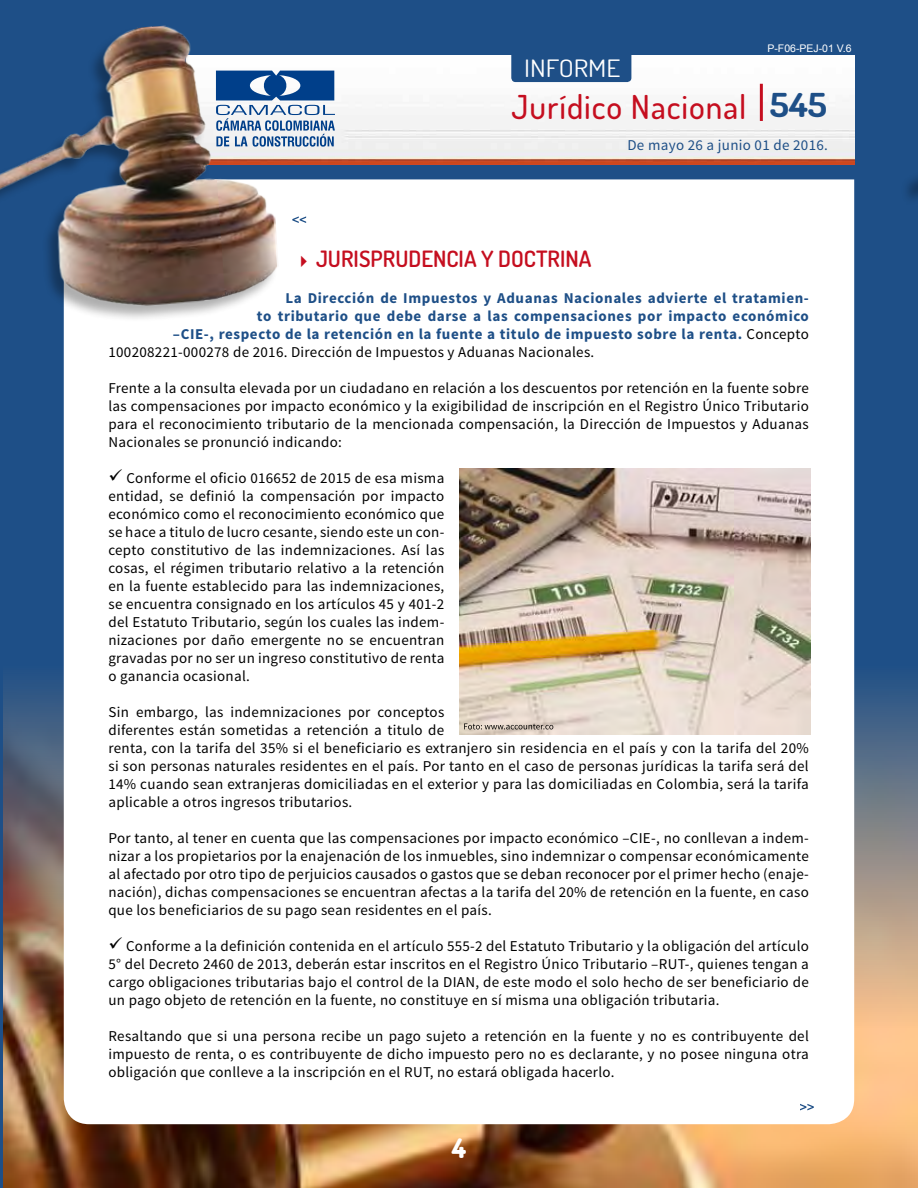
<style>
.page{position:relative;width:918px;height:1188px;background:#1e4f87}
.page>*{position:absolute;margin:0;border:0;box-sizing:border-box;transform-origin:0 0}
.t1{font:500 33px "Dosis";letter-spacing:.03em;color:#c50e1f}
.t2{font:800 27px "Dosis";color:#fff}
.t3{font:24px "Dosis";color:#fff;scale:1.14 1}
.t4{font:600 22.5px "Dosis";color:#c50e1f}
.t5{font:15px/18px "Source Sans Pro";letter-spacing:.02em;color:#000;text-align:justify}
.t6{font:700 15px "Source Sans Pro";letter-spacing:.04em;color:#1e4f87}
.t7{font:15px "Source Sans Pro";letter-spacing:.02em;color:#1e4f87}
.t8{font:10.5px "Arial";color:#fff}
.s1{font-weight:700;color:#1e4f87}
.s2{font-weight:400;color:#000}
</style>
<div class="page">
<img style="left:4px;top:665px;width:914px;height:523px">
<div style="left:64px;top:179px;width:790px;height:945px;background:#fff"></div>
<img style="left:281px;top:55px;width:573px;height:109px">
<div style="left:511px;top:37px;width:120px;height:45px;background:#1e4f87;border-radius:4px"></div>
<div style="left:0;top:26px;width:278px;height:297px;background:#000;opacity:.32"></div>
<img style="left:0;top:25px;width:281px;height:291px">
<svg style="left:216px;top:71px;width:119px;height:76px;background:#7998be"></svg>
<hr style="left:760px;top:84px;width:3px;height:37px;background:#c50e1f">
<svg style="left:292px;top:216px;width:14px;height:7px"></svg>
<img style="left:459px;top:468px;width:351px;height:266px">
<svg style="left:464px;top:723px;width:89px;height:6px"></svg>
<svg style="left:800px;top:1104px;width:14px;height:6px"></svg>
<h3 class="t3" style="left:524px;top:53px;width:86px">INFORME</h3>
<p class="t8" style="left:767px;top:42px;width:86px">P-F06-PEJ-01 V.6</p>
<h1 class="t1" style="left:512px;top:85px;width:317px">Jurídico Nacional <span class="s1">545</span></h1>
<p class="t7" style="left:627px;top:136px;width:202px">De mayo 26 a junio 01 de 2016.</p>
<h3 class="t4" style="left:294px;top:244px;width:299px">✔ JURISPRUDENCIA Y DOCTRINA</h3>
<p class="t6" style="left:285px;top:288px;width:525px">La Dirección de Impuestos y Aduanas Nacionales advierte el tratamien-</p>
<p class="t6" style="left:257px;top:306px;width:554px">to tributario que debe darse a las compensaciones por impacto económico</p>
<p class="t6" style="left:173px;top:324px;width:637px">–CIE-, respecto de la retención en la fuente a titulo de impuesto sobre la renta. <span class="s2">Concepto</span></p>
<p class="t5" style="left:108px;top:343px;width:487px">100208221-000278 de 2016. Dirección de Impuestos y Aduanas Nacionales.</p>
<p class="t5" style="left:108px;top:379px;width:702px">Frente a la consulta elevada por un ciudadano en relación a los descuentos por retención en la fuente sobre las compensaciones por impacto económico y la exigibilidad de inscripción en el Registro Único Tributario para el reconocimiento tributario de la mencionada compensación, la Dirección de Impuestos y Aduanas Nacionales se pronunció indicando:</p>
<p class="t5" style="left:108px;top:469px;width:337px">✓ Conforme el oficio 016652 de 2015 de esa misma entidad, se definió la compensación por impacto económico como el reconocimiento económico que se hace a titulo de lucro cesante, siendo este un con&shy;cepto constitutivo de las indemnizaciones. Así las cosas, el régimen tributario relativo a la retención en la fuente establecido para las indemnizaciones, se encuentra consignado en los artículos 45 y 401-2 del Estatuto Tributario, según los cuales las indem&shy;nizaciones por daño emergente no se encuentran gravadas por no ser un ingreso constitutivo de renta o ganancia ocasional.</p>
<p class="t5" style="left:108px;top:703px;width:702px;text-align:left">Sin embargo, las indemnizaciones por conceptos<br>diferentes están sometidas a retención a titulo de<br>renta, con la tarifa del 35% si el beneficiario es extranjero sin residencia en el país y con la tarifa del 20% si son personas naturales residentes en el país. Por tanto en el caso de personas jurídicas la tarifa será del 14% cuando sean extranjeras domiciliadas en el exterior y para las domiciliadas en Colombia, será la tarifa aplicable a otros ingresos tributarios.</p>
<p class="t5" style="left:108px;top:829px;width:702px">Por tanto, al tener en cuenta que las compensaciones por impacto económico –CIE-, no conllevan a indem&shy;nizar a los propietarios por la enajenación de los inmuebles, sino indemnizar o compensar económicamente al afectado por otro tipo de perjuicios causados o gastos que se deban reconocer por el primer hecho (enaje&shy;nación), dichas compensaciones se encuentran afectas a la tarifa del 20% de retención en la fuente, en caso que los beneficiarios de su pago sean residentes en el país.</p>
<p class="t5" style="left:108px;top:937px;width:702px">✓ Conforme a la definición contenida en el artículo 555-2 del Estatuto Tributario y la obligación del artículo 5° del Decreto 2460 de 2013, deberán estar inscritos en el Registro Único Tributario –RUT-, quienes tengan a cargo obligaciones tributarias bajo el control de la DIAN, de este modo el solo hecho de ser beneficiario de un pago objeto de retención en la fuente, no constituye en sí misma una obligación tributaria.</p>
<p class="t5" style="left:108px;top:1027px;width:702px">Resaltando que si una persona recibe un pago sujeto a retención en la fuente y no es contribuyente del impuesto de renta, o es contribuyente de dicho impuesto pero no es declarante, y no posee ninguna otra obligación que conlleve a la inscripción en el RUT, no estará obligada hacerlo.</p>
<h2 class="t2" style="left:452px;top:1131px;width:16px">4</h2>
</div>
